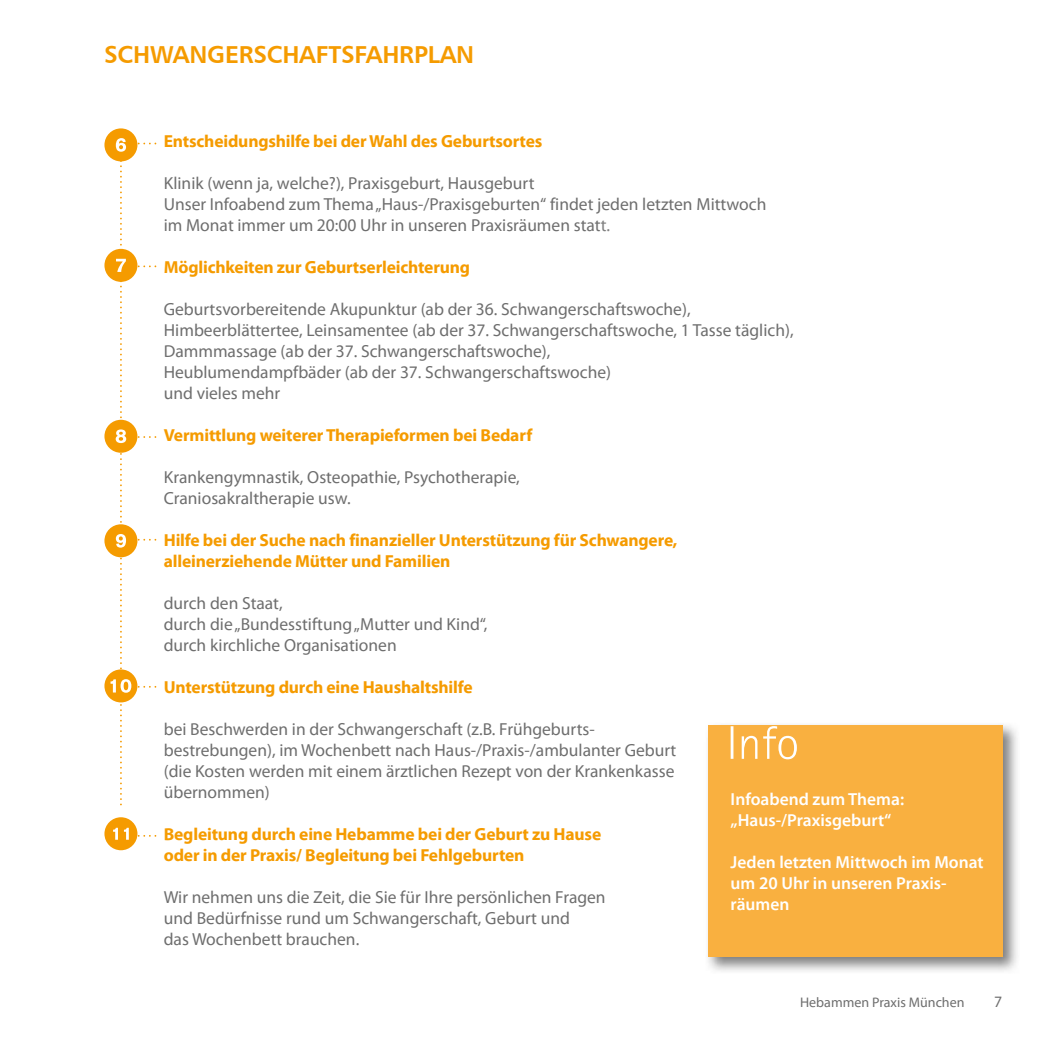
<style>
.page{position:relative;width:1042px;height:1042px;background:#fff}
.page>*{position:absolute;margin:0;border:0;box-sizing:border-box;transform-origin:0 0}
.t1{font:24.5px "Humanist 777 BT Bold B";letter-spacing:-.01em;color:#f59b00}
.t2{font:17.5px/21px "Myriad Pro";color:#6e6e6e}
.t3{font:700 17.5px/21px "Myriad Pro";letter-spacing:-.01em;color:#f59b00}
.t4{font:600 17.5px/21px "Myriad Pro";color:#fff}
.t5{font:15.75px "Myriad Pro";color:#6e6e6e}
.t6{font:14px "Myriad Pro";color:#6e6e6e}
.s1{color:#7f7f7f}
</style>
<div class="page">
<div style="left:104px;top:128px;width:33px;height:33px;background:#f59b00;border-radius:50%"></div>
<svg style="left:104px;top:420px;width:33px;height:33px"></svg>
<svg style="left:104px;top:524px;width:33px;height:33px"></svg>
<svg style="left:104px;top:249px;width:33px;height:33px"></svg>
<svg style="left:104px;top:669px;width:33px;height:33px"></svg>
<svg style="left:111px;top:138px;width:45px;height:667px"></svg>
<div style="left:104px;top:817px;width:33px;height:33px;background:#f59b00;border-radius:50%"></div>
<svg style="left:113px;top:828px;width:43px;height:12px"></svg>
<img style="left:708px;top:724px;width:309px;height:247px">
<div style="left:708px;top:725px;width:294px;height:231px;background:#f9b040"></div>
<svg style="left:730px;top:726px;width:67px;height:33px"></svg>
<h1 class="t1" style="left:104px;top:39px;width:372px">SCHWANGERSCHAFTSFAHRPLAN</h1>
<p class="t3" style="left:164px;top:130px;width:380px">Entscheidungshilfe bei der Wahl des Geburtsortes</p>
<p class="t2" style="left:164px;top:172px;width:604px">Klinik (wenn ja, welche?), Praxisgeburt, Hausgeburt<br>Unser Infoabend zum Thema „Haus-/Praxisgeburten“ findet jeden letzten Mittwoch im Monat immer um 20:00 Uhr in unseren Praxisräumen stat<span class="s1">t.</span></p>
<p class="t3" style="left:164px;top:256px;width:308px">Möglichkeiten zur Geburtserleichterung</p>
<p class="t2" style="left:164px;top:298px;width:631px">Geburtsvorbereitende Akupunktur (ab der 36. Schwangerschaftswoche), Himbeerblättertee, Leinsamentee (ab der 37. Schwangerschaftswoche, 1 Tasse täglich), Dammmassage (ab der 37. Schwangerschaftswoche),<br>Heublumendampfbäder (ab der 37. Schwangerschaftswoche)<br>und vieles mehr</p>
<p class="t3" style="left:164px;top:424px;width:370px">Vermittlung weiterer Therapieformen bei Bedarf</p>
<p class="t2" style="left:164px;top:466px;width:358px">Krankengymnastik, Osteopathie, Psychotherapie,<br>Craniosakraltherapie usw.</p>
<p class="t3" style="left:164px;top:529px;width:515px">Hilfe bei der Suche nach finanzieller Unterstützung für Schwangere, alleinerziehende Mütter und Familien</p>
<p class="t2" style="left:164px;top:592px;width:325px">durch den Staat,<br>durch die „Bundesstiftung „Mutter und Kind“, durch kirchliche Organisationen</p>
<p class="t3" style="left:164px;top:676px;width:310px">Unterstützung durch eine Haushaltshilfe</p>
<p class="t2" style="left:164px;top:718px;width:514px">bei Beschwerden in der Schwangerschaft (z.B. Frühgeburts&shy;bestrebungen), im Wochenbett nach Haus-/Praxis-/ambulanter Geburt (die Kosten werden mit einem ärztlichen Rezept von der Krankenkasse übernommen)</p>
<p class="t3" style="left:164px;top:823px;width:439px">Begleitung durch eine Hebamme bei der Geburt zu Hause oder in der Praxis/ Begleitung bei Fehlgeburten</p>
<p class="t2" style="left:164px;top:886px;width:443px">Wir nehmen uns die Zeit, die Sie für Ihre persönlichen Fragen und Bedürfnisse rund um Schwangerschaft, Geburt und<br>das Wochenbett brauchen.</p>
<p class="t4" style="left:730px;top:788px;width:175px">Infoabend zum Thema: „Haus-/Praxisgeburt“</p>
<p class="t4" style="left:730px;top:851px;width:255px">Jeden letzten Mittwoch im Monat um 20 Uhr in unseren Praxis&shy;räumen</p>
<p class="t6" style="left:800px;top:993px;width:166px">Hebammen Praxis München</p>
<p class="t5" style="left:994px;top:991px;width:10px">7</p>
</div>
